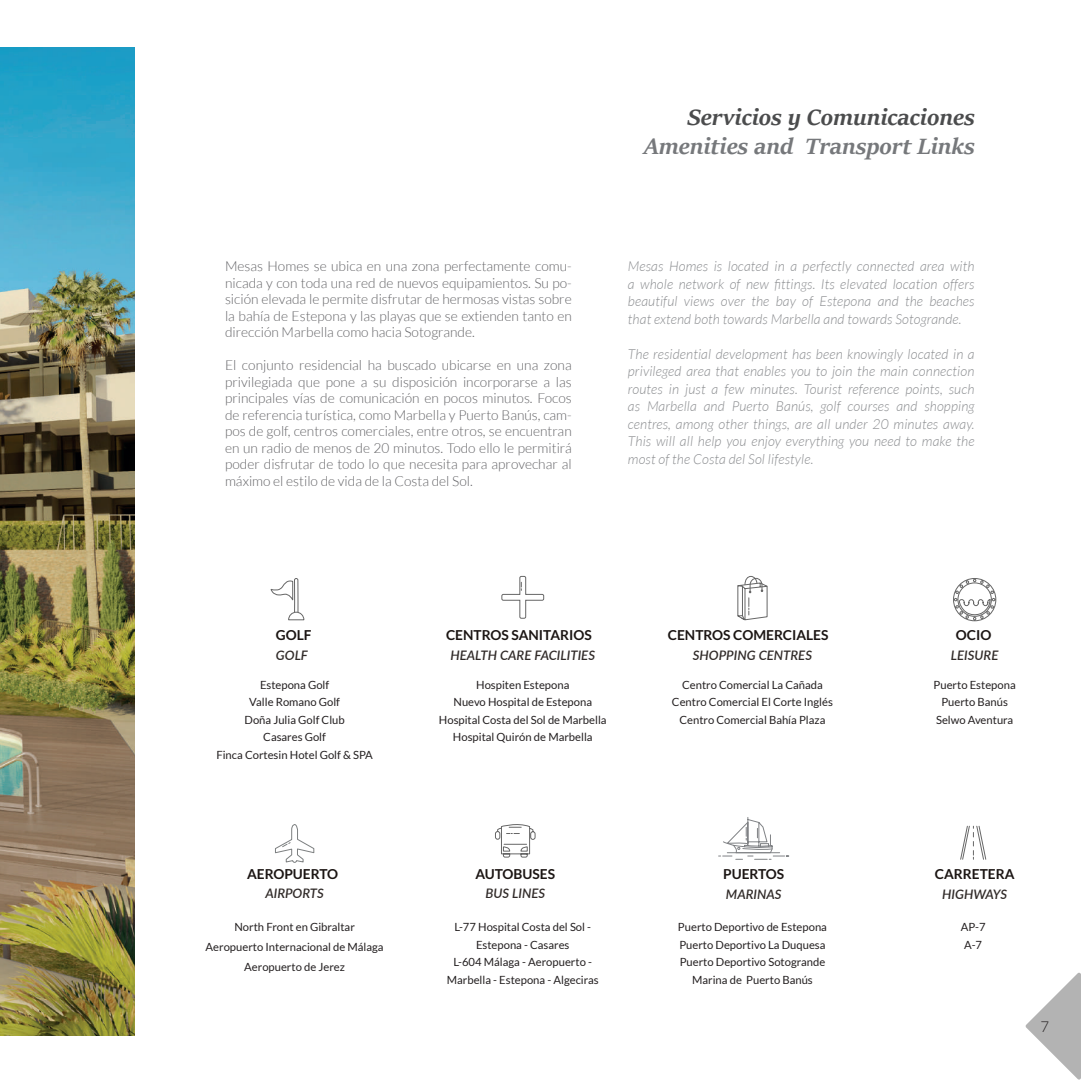
<style>
.page{position:relative;width:1081px;height:1081px;background:#fff}
.page>*{position:absolute;margin:0;border:0;box-sizing:border-box;transform-origin:0 0}
.t1{font:italic 700 25px "Sitka Display";color:#76787b}
.t2{font:italic 700 25px "Sitka Display";color:#4b4c4d}
.t3{font:300 15px "Lato";color:#231f20}
.t4{font:300 13.75px/16.5px "Lato";color:#636366;text-align:justify}
.t5{font:italic 300 13.75px/17.5px "Lato";letter-spacing:.01em;color:#8a8c8f;text-align:justify}
.t6{font:700 13.75px "Lato";color:#1b1513}
.t7{font:italic 600 13.12px "Lato";color:#302a28}
.t8{font:11.25px/17.5px "Lato";color:#231f20;text-align:center}
</style>
<div class="page">
<svg style="left:1025px;top:972px;width:56px;height:108px"></svg>
<img style="left:0;top:47px;width:135px;height:989px">
<svg style="left:270px;top:578px;width:35px;height:43px"></svg>
<svg style="left:501px;top:575px;width:43px;height:44px"></svg>
<svg style="left:737px;top:576px;width:31px;height:45px"></svg>
<svg style="left:953px;top:578px;width:43px;height:44px"></svg>
<svg style="left:495px;top:824px;width:41px;height:34px"></svg>
<svg style="left:960px;top:825px;width:27px;height:35px"></svg>
<svg style="left:275px;top:824px;width:40px;height:39px"></svg>
<svg style="left:718px;top:817px;width:71px;height:43px"></svg>
<p class="t4" style="left:225px;top:258px;width:348px">Mesas Homes se ubica en una zona perfectamente comu&shy;nicada y con toda una red de nuevos equipamientos. Su po&shy;sición elevada le permite disfrutar de hermosas vistas sobre la bahía de Estepona y las playas que se extienden tanto en dirección Marbella como hacia Sotogrande.</p>
<p class="t4" style="left:225px;top:357px;width:348px">El conjunto residencial ha buscado ubicarse en una zona privilegiada que pone a su disposición incorporarse a las principales vías de comunicación en pocos minutos. Focos de referencia turística, como Marbella y Puerto Banús, cam&shy;pos de golf, centros comerciales, entre otros, se encuentran en un radio de menos de 20 minutos. Todo ello le permitirá poder disfrutar de todo lo que necesita para aprovechar al máximo el estilo de vida de la Costa del Sol.</p>
<h1 class="t2" style="left:687px;top:99px;width:288px">Servicios y Comunicaciones</h1>
<h1 class="t1" style="left:644px;top:128px;width:332px">Amenities and Transport Links</h1>
<p class="t5" style="left:628px;top:258px;width:348px">Mesas Homes is located in a perfectly connected area with a whole network of new fittings. Its elevated location offers beautiful views over the bay of Estepona and the beaches that extend both towards Marbella and towards Sotogrande.</p>
<p class="t5" style="left:628px;top:346px;width:348px">The residential development has been knowingly located in a privileged area that enables you to join the main connection routes in just a few minutes. Tourist reference points, such as Marbella and Puerto Banús, golf courses and shopping centres, among other things, are all under 20 minutes away.<br>This will all help you enjoy everything you need to make the most of the Costa del Sol lifestyle.</p>
<p class="t6" style="left:276px;top:627px;width:37px">GOLF</p>
<p class="t7" style="left:276px;top:645px;width:33px">GOLF</p>
<p class="t6" style="left:446px;top:627px;width:147px">CENTROS SANITARIOS</p>
<p class="t7" style="left:450px;top:645px;width:146px">HEALTH CARE FACILITIES</p>
<p class="t6" style="left:668px;top:627px;width:162px">CENTROS COMERCIALES</p>
<p class="t7" style="left:693px;top:645px;width:121px">SHOPPING CENTRES</p>
<p class="t6" style="left:956px;top:627px;width:37px">OCIO</p>
<p class="t7" style="left:951px;top:645px;width:49px">LEISURE</p>
<p class="t8" style="left:216px;top:676px;width:158px">Estepona Golf<br>Valle Romano Golf<br>Doña Julia Golf Club<br>Casares Golf<br>Finca Cortesin Hotel Golf &amp; SPA</p>
<p class="t8" style="left:439px;top:676px;width:169px">Hospiten Estepona<br>Nuevo Hospital de Estepona<br>Hospital Costa del Sol de Marbella<br>Hospital Quirón de Marbella</p>
<p class="t8" style="left:672px;top:676px;width:162px">Centro Comercial La Cañada<br>Centro Comercial El Corte Inglés<br>Centro Comercial Bahía Plaza</p>
<p class="t8" style="left:933px;top:676px;width:84px">Puerto Estepona<br>Puerto Banús<br>Selwo Aventura</p>
<p class="t6" style="left:247px;top:866px;width:93px">AEROPUERTO</p>
<p class="t7" style="left:265px;top:884px;width:60px">AIRPORTS</p>
<p class="t6" style="left:475px;top:866px;width:81px">AUTOBUSES</p>
<p class="t7" style="left:485px;top:884px;width:61px">BUS LINES</p>
<p class="t6" style="left:723px;top:866px;width:63px">PUERTOS</p>
<p class="t6" style="left:935px;top:866px;width:81px">CARRETERA</p>
<p class="t7" style="left:726px;top:884px;width:57px">MARINAS</p>
<p class="t7" style="left:942px;top:884px;width:67px">HIGHWAYS</p>
<p class="t8" style="left:206px;top:917px;width:179px;line-height:19.6px">North Front en Gibraltar<br>Aeropuerto Internacional de Málaga<br>Aeropuerto de Jerez</p>
<p class="t8" style="left:447px;top:918px;width:153px">L-77 Hospital Costa del Sol -<br>Estepona - Casares<br>L-604 Málaga - Aeropuerto -<br>Marbella - Estepona - Algeciras</p>
<p class="t8" style="left:678px;top:918px;width:150px">Puerto Deportivo de Estepona<br>Puerto Deportivo La Duquesa<br>Puerto Deportivo Sotogrande<br>Marina de Puerto Banús</p>
<p class="t8" style="left:960px;top:918px;width:26px;line-height:17.1px">AP-7<br>A-7</p>
<p class="t3" style="left:1040px;top:1019px;width:10px">7</p>
</div>
